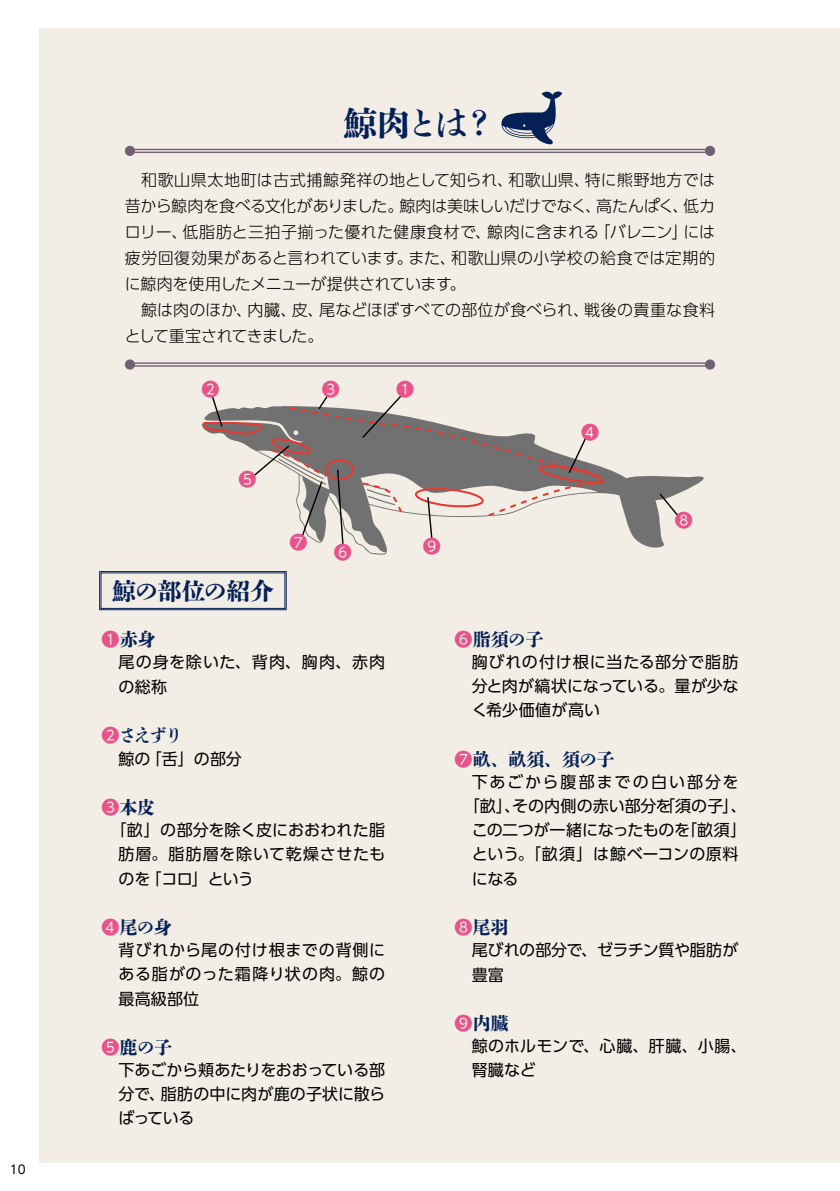
<style>
.page{position:relative;width:840px;height:1191px;background:#fff}
.page>*{position:absolute;margin:0;border:0;box-sizing:border-box;transform-origin:0 0}
.t1{font:800 34px "DNP Shuei N Shogo Min Std";color:#052057}
.t2{font:800 24px "DNP Shuei N Shogo Min Std";letter-spacing:-.03em;color:#052057}
.t3{font:800 18px "DNP Shuei N Shogo Min Std";letter-spacing:-.035em;color:#052057}
.t4{font:18px "UD Shin Go Pr 6";color:#e9538b}
.t5{font:16px/24px "UD Shin Go Pr 6";letter-spacing:.01em;color:#000;text-align:justify}
.t6{font:300 16px/26px "UD Shin Go Pr 6";letter-spacing:.005em;color:#000}
.t7{font:16px/25px "UD Shin Go Pr 6";letter-spacing:.065em;color:#000}
.t8{font:16px/25px "UD Shin Go Pr 6";letter-spacing:-.015em;color:#000}
.t9{font:16px "UD Shin Go Pr 6";letter-spacing:-.02em;color:#000}
.t10{font:16px "UD Shin Go Pr 6";letter-spacing:.12em;color:#000}
.t11{font:12px "UD Shin Go Pro";color:#000}
.s1{font-family:"UD Shin Go Pr 6";font-weight:400;color:#e9538b}
</style>
<div class="page">
<div style="left:40px;top:28px;width:799px;height:1134px;background:#f2eee5"></div>
<svg style="left:360px;top:472px;width:343px;height:83px"></svg>
<svg style="left:125px;top:91px;width:589px;height:65px"></svg>
<svg style="left:125px;top:359px;width:589px;height:11px"></svg>
<svg style="left:99px;top:571px;width:188px;height:39px"></svg>
<div style="left:101px;top:572px;width:184px;height:37px;border:1px solid #052057"></div>
<svg style="left:657px;top:492px;width:22px;height:26px"></svg>
<svg style="left:202px;top:394px;width:413px;height:151px"></svg>
<p class="t11" style="left:10px;top:1159px;width:17px">10</p>
<h1 class="t1" style="left:343px;top:99px;width:154px">鯨肉とは？</h1>
<p class="t6" style="left:125px;top:166px;width:591px">　和歌山県太地町は古式捕鯨発祥の地として知られ、和歌山県、特に熊野地方では昔から鯨肉を食べる文化がありました。鯨肉は美味しいだけでなく、高たんぱく、低カロリー、低脂肪と三拍子揃った優れた健康食材で、鯨肉に含まれる「バレニン」には疲労回復効果があると言われています。また、和歌山県の小学校の給食では定期的に鯨肉を使用したメニューが提供されています。<br>　鯨は肉のほか、内臓、皮、尾などほぼすべての部位が食べられ、戦後の貴重な食料として重宝されてきました。</p>
<p class="t4" style="left:201px;top:374px;width:19px">❷</p>
<p class="t4" style="left:321px;top:374px;width:19px">❸</p>
<p class="t4" style="left:396px;top:374px;width:19px">❶</p>
<p class="t4" style="left:238px;top:464px;width:19px">❺</p>
<h2 class="t2" style="left:112px;top:574px;width:163px">鯨の部位の紹介</h2>
<p class="t4" style="left:289px;top:528px;width:19px">❼</p>
<p class="t4" style="left:334px;top:537px;width:19px">❻</p>
<p class="t3" style="left:101px;top:626px;width:55px"><span class="s1">❶</span>赤身</p>
<p class="t7" style="left:118px;top:649px;width:268px">尾の身を除いた、背肉、胸肉、赤肉の総称</p>
<p class="t3" style="left:101px;top:722px;width:83px"><span class="s1">❷</span>さえずり</p>
<p class="t5" style="left:118px;top:746px;width:125px">鯨の「舌」の部分</p>
<p class="t3" style="left:101px;top:794px;width:55px"><span class="s1">❸</span>本皮</p>
<p class="t5" style="left:118px;top:817px;width:268px;text-indent:-8px">「畝」の部分を除く皮におおわれた脂肪層。脂肪層を除いて乾燥させたものを「コロ」という</p>
<p class="t3" style="left:101px;top:914px;width:72px"><span class="s1">❹</span>尾の身</p>
<p class="t5" style="left:118px;top:937px;width:268px">背びれから尾の付け根までの背側にある脂がのった霜降り状の肉。鯨の最高級部位</p>
<p class="t3" style="left:101px;top:1034px;width:72px"><span class="s1">❺</span>鹿の子</p>
<p class="t5" style="left:118px;top:1057px;width:268px">下あごから頬あたりをおおっている部分で、脂肪の中に肉が鹿の子状に散らばっている</p>
<p class="t4" style="left:422px;top:531px;width:19px">❾</p>
<p class="t4" style="left:581px;top:417px;width:19px">❹</p>
<p class="t4" style="left:674px;top:506px;width:19px">❽</p>
<p class="t3" style="left:454px;top:626px;width:90px"><span class="s1">❻</span>脂須の子</p>
<p class="t5" style="left:471px;top:649px;width:268px">胸びれの付け根に当たる部分で脂肪分と肉が縞状になっている。量が少なく希少価値が高い</p>
<p class="t3" style="left:454px;top:746px;width:161px"><span class="s1">❼</span>畝、畝須、須の子</p>
<p class="t10" style="left:471px;top:769px;width:268px">下あごから腹部までの白い部分を</p>
<p class="t5" style="left:463px;top:793px;width:284px">「畝」、その内側の赤い部分を「須の子」、</p>
<p class="t9" style="left:471px;top:817px;width:276px">この二つが一緒になったものを「畝須」</p>
<p class="t5" style="left:471px;top:841px;width:268px">という。「畝須」は鯨ベーコンの原料</p>
<p class="t5" style="left:471px;top:866px;width:48px">になる</p>
<p class="t3" style="left:454px;top:914px;width:55px"><span class="s1">❽</span>尾羽</p>
<p class="t8" style="left:471px;top:937px;width:268px">尾びれの部分で、ゼラチン質や脂肪が豊富</p>
<p class="t3" style="left:454px;top:1010px;width:55px"><span class="s1">❾</span>内臓</p>
<p class="t5" style="left:471px;top:1033px;width:276px">鯨のホルモンで、心臓、肝臓、小腸、腎臓など</p>
</div>
